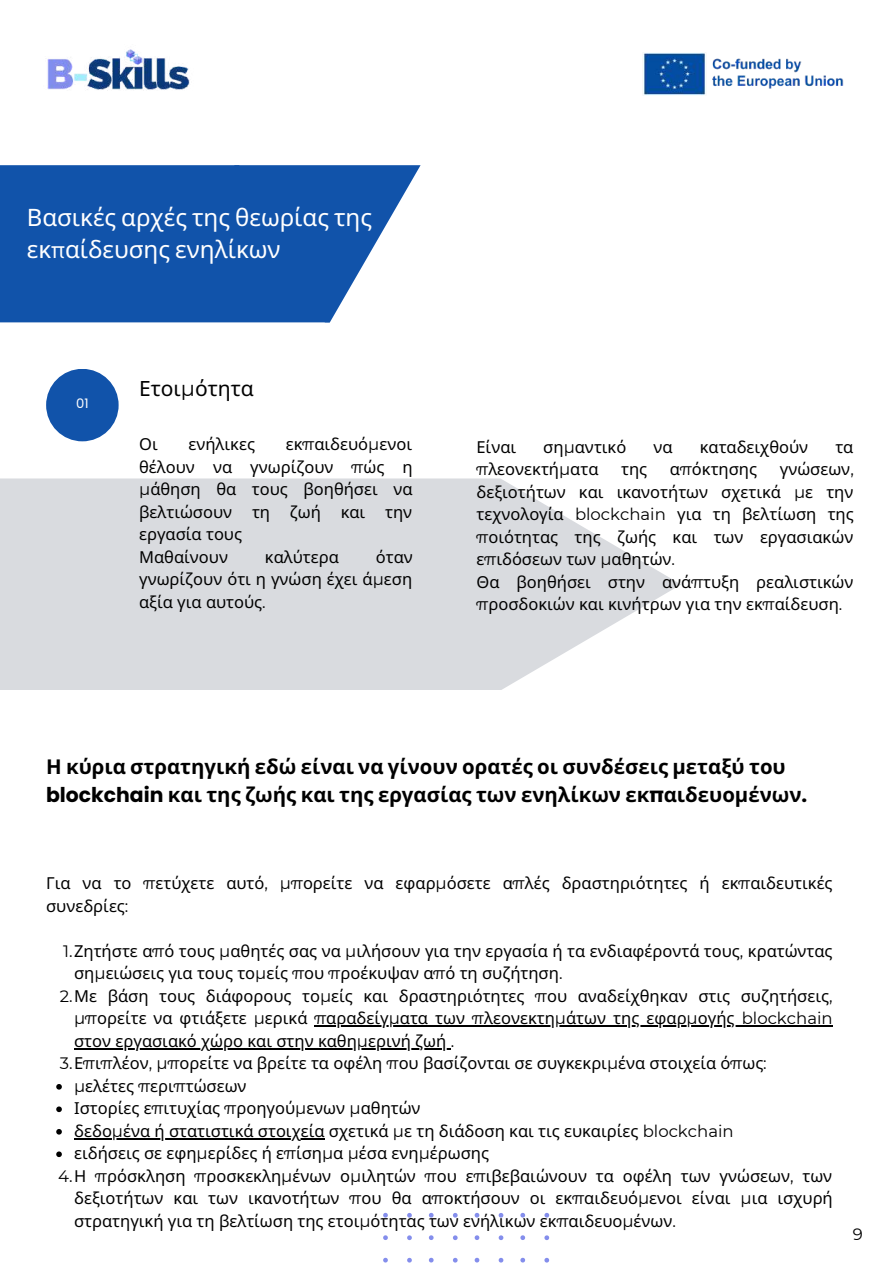
<style>
.page{position:relative;width:893px;height:1264px;background:#fff}
.page>*{position:absolute;margin:0;border:0;box-sizing:border-box;transform-origin:0 0}
.t1{font:24px/32.5px "Noto Sans";color:#fff}
.t2{font:21px "Noto Sans";color:#000}
.t3{font:700 20.4px/28px "Noto Sans";color:#000}
.t4{font:16.5px/22.5px "Noto Sans";color:#000}
.t5{font:16.5px "Montserrat";color:#000}
.t6{font:13.05px "Poppins";color:#fff}
.s1{font-family:"Questrial"}
.s2{font-family:"Montserrat"}
.s3{font-family:"Poppins"}
</style>
<div class="page">
<svg style="left:330px;top:165px;width:90px;height:157px"></svg>
<div style="left:0;top:165px;width:330px;height:157px;background:#1153aa"></div>
<svg style="left:383px;top:1212px;width:166px;height:50px"></svg>
<img style="left:47px;top:49px;width:143px;height:42px">
<img style="left:643px;top:52px;width:201px;height:44px">
<hr style="left:314px;top:1025px;width:518px;height:1px;background:#000">
<hr style="left:74px;top:1047px;width:376px;height:2px;background:#000">
<svg style="left:56px;top:1084px;width:6px;height:5px"></svg>
<svg style="left:56px;top:1106px;width:6px;height:6px"></svg>
<svg style="left:56px;top:1129px;width:6px;height:5px"></svg>
<hr style="left:74px;top:1137px;width:250px;height:2px;background:#000">
<svg style="left:56px;top:1151px;width:6px;height:6px"></svg>
<div style="left:46px;top:369px;width:73px;height:72px;background:#1153aa;border-radius:50%"></div>
<svg style="left:0;top:478px;width:680px;height:212px;fill:#d9dbdf"></svg>
<h1 class="t1" style="left:27px;top:200px;width:347px">Βασικές αρχές της θεωρίας της εκ<span class="s1">π</span>αίδευσης ενηλίκων</h1>
<p class="t6" style="left:76px;top:394px;width:14px">01</p>
<p class="t2" style="left:139px;top:374px;width:116px">Ετοι<span class="s2">μ</span>ότητα</p>
<p class="t4" style="left:139px;top:433px;width:20px">Οι</p>
<p class="t4" style="left:188px;top:433px;width:68px">ενήλικες</p>
<p class="t4" style="left:139px;top:433px;width:275px;text-indent:147px">εκ<span class="s2">π</span>αιδευό<span class="s2">μ</span>ενοι θέλουν να γνωρίζουν <span class="s2">π</span>ώς η <span class="s2">μ</span>άθηση θα τους βοηθήσει να βελτιώσουν τη ζωή και την εργασία τους<br>Μαθαίνουν</p>
<p class="t4" style="left:139px;top:545px;width:275px;text-align:justify;text-indent:237px">όταν γνωρίζουν ότι η γνώση έχει ά<span class="s2">μ</span>εση αξία για αυτούς<span class="s2">.</span></p>
<p class="t4" style="left:265px;top:545px;width:75px">καλύτερα</p>
<p class="t4" style="left:476px;top:435px;width:41px">Είναι</p>
<p class="t4" style="left:543px;top:435px;width:85px">ση<span class="s2">μ</span>αντικό</p>
<p class="t4" style="left:653px;top:435px;width:21px">να</p>
<p class="t4" style="left:699px;top:435px;width:110px">καταδειχθούν</p>
<p class="t4" style="left:835px;top:435px;width:20px">τα</p>
<p class="t4" style="left:476px;top:457px;width:123px"><span class="s2">π</span>λεονεκτή<span class="s2">μ</span>ατα</p>
<p class="t4" style="left:621px;top:457px;width:28px">της</p>
<p class="t4" style="left:670px;top:457px;width:89px">α<span class="s2">π</span>όκτησης</p>
<p class="t4" style="left:476px;top:457px;width:379px;text-indent:303px">γνώσεων<span class="s2">, </span>δεξιοτήτων και ικανοτήτων σχετικά <span class="s2">μ</span>ε την τεχνολογία <span class="s2">blockchain</span> για τη βελτίωση της <span class="s2">π</span>οιότητας της ζωής και των εργασιακών ε<span class="s2">π</span>ιδόσεων των <span class="s2">μ</span>αθητών<span class="s2">.<br></span>Θα βοηθήσει στην ανά<span class="s2">π</span>τυξη ρεαλιστικών <span class="s2">π</span>ροσδοκιών και κινήτρων για την εκ<span class="s2">π</span>αίδευση<span class="s2">.</span></p>
<p class="t3" style="left:46px;top:752px;width:762px">Η κύρια στρατηγική εδώ είναι να γίνουν ορατές οι συνδέσεις μεταξύ του <span class="s3">blockchain</span> και της ζωής και της εργασίας των ενηλίκων εκ<span class="s3">π</span>αιδευομένων<span class="s3">.</span></p>
<p class="t4" style="left:46px;top:871px;width:788px">Για να το <span class="s2">π</span>ετύχετε αυτό<span class="s2">, μπ</span>ορείτε να εφαρ<span class="s2">μ</span>όσετε α<span class="s2">π</span>λές δραστηριότητες ή εκ<span class="s2">π</span>αιδευτικές συνεδρίες<span class="s2">:</span></p>
<p class="t4" style="left:63px;top:939px;width:771px"><span class="s2">1.</span>Ζητήστε α<span class="s2">π</span>ό τους <span class="s2">μ</span>αθητές σας να <span class="s2">μ</span>ιλήσουν για την εργασία ή τα ενδιαφέροντά τους<span class="s2">,</span> κρατώντας</p>
<p class="t4" style="left:74px;top:961px;width:490px">ση<span class="s2">μ</span>ειώσεις για τους το<span class="s2">μ</span>είς <span class="s2">π</span>ου <span class="s2">π</span>ροέκυψαν α<span class="s2">π</span>ό τη συζήτηση<span class="s2">.</span></p>
<p class="t4" style="left:60px;top:984px;width:774px"><span class="s2">2.</span>Με βάση τους διάφορους το<span class="s2">μ</span>είς και δραστηριότητες <span class="s2">π</span>ου αναδείχθηκαν στις συζητήσεις<span class="s2">,</span></p>
<p class="t4" style="left:74px;top:1006px;width:760px"><span class="s2">μπ</span>ορείτε να φτιάξετε <span class="s2">μ</span>ερικά <span class="s2">π</span>αραδείγ<span class="s2">μ</span>ατα των <span class="s2">π</span>λεονεκτη<span class="s2">μ</span>άτων της εφαρ<span class="s2">μ</span>ογής <span class="s2">blockchain</span></p>
<p class="t4" style="left:74px;top:1029px;width:381px">στον εργασιακό χώρο και στην καθη<span class="s2">μ</span>ερινή ζωή <span class="s2">.</span></p>
<p class="t4" style="left:60px;top:1051px;width:708px"><span class="s2">3.</span>Ε<span class="s2">π</span>ι<span class="s2">π</span>λέον<span class="s2">, μπ</span>ορείτε να βρείτε τα οφέλη <span class="s2">π</span>ου βασίζονται σε συγκεκρι<span class="s2">μ</span>ένα στοιχεία ό<span class="s2">π</span>ως<span class="s2">:</span></p>
<p class="t4" style="left:74px;top:1074px;width:174px"><span class="s2">μ</span>ελέτες <span class="s2">π</span>ερι<span class="s2">π</span>τώσεων</p>
<p class="t4" style="left:74px;top:1096px;width:348px">Ιστορίες ε<span class="s2">π</span>ιτυχίας <span class="s2">π</span>ροηγού<span class="s2">μ</span>ενων <span class="s2">μ</span>αθητών</p>
<p class="t4" style="left:74px;top:1119px;width:661px">δεδο<span class="s2">μ</span>ένα ή στατιστικά στοιχεία σχετικά <span class="s2">μ</span>ε τη διάδοση και τις ευκαιρίες <span class="s2">blockchain</span></p>
<p class="t4" style="left:74px;top:1141px;width:416px">ειδήσεις σε εφη<span class="s2">μ</span>ερίδες ή ε<span class="s2">π</span>ίση<span class="s2">μ</span>α <span class="s2">μ</span>έσα ενη<span class="s2">μ</span>έρωσης</p>
<p class="t4" style="left:58px;top:1164px;width:775px"><span class="s2">4.</span>Η <span class="s2">π</span>ρόσκληση <span class="s2">π</span>ροσκεκλη<span class="s2">μ</span>ένων ο<span class="s2">μ</span>ιλητών <span class="s2">π</span>ου ε<span class="s2">π</span>ιβεβαιώνουν τα οφέλη των γνώσεων<span class="s2">,</span> των</p>
<p class="t4" style="left:74px;top:1186px;width:760px">δεξιοτήτων και των ικανοτήτων <span class="s2">π</span>ου θα α<span class="s2">π</span>οκτήσουν οι εκ<span class="s2">π</span>αιδευό<span class="s2">μ</span>ενοι είναι <span class="s2">μ</span>ια ισχυρή</p>
<p class="t4" style="left:74px;top:1209px;width:603px">στρατηγική για τη βελτίωση της ετοι<span class="s2">μ</span>ότητας των ενήλικων εκ<span class="s2">π</span>αιδευο<span class="s2">μ</span>ένων<span class="s2">.</span></p>
<p class="t5" style="left:852px;top:1224px;width:12px">9</p>
</div>
